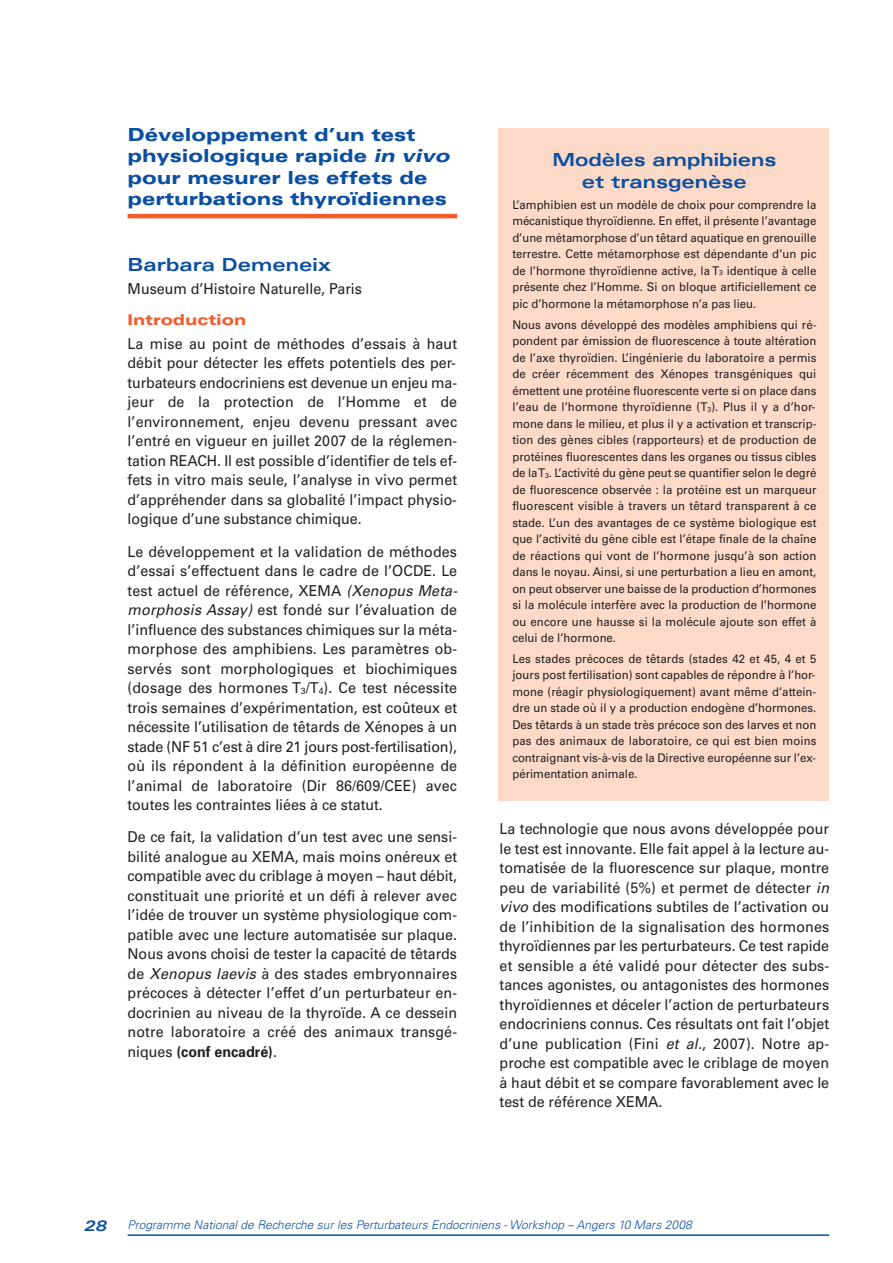
<style>
.page{position:relative;width:893px;height:1263px;background:#fff}
.page>*{position:absolute;margin:0;border:0;box-sizing:border-box;transform-origin:0 0}
.t1{font:900 expanded 18px/21.6px "Univers";color:#0a4fa2}
.t2{font:700 expanded 18px/21.6px "Univers";color:#0a4fa2;text-align:center}
.t3{font:15px/19.5px "Univers";color:#231f20;text-align:justify;scale:.95 1}
.t4{font:900 expanded 15px "Univers";color:#f15b2e}
.t5{font:12px/16.5px "Univers";color:#231f20;text-align:justify;scale:.95 1}
.t6{font:italic 300 12px "Univers";color:#0a4fa2}
.s1{font-style:italic}
.s2{font-size:9px}
.s3{font-weight:700}
.s4{font-size:7.2px}
.s5{font-weight:700;font-stretch:expanded;font-size:15px}
</style>
<div class="page">
<div style="left:498px;top:128px;width:331px;height:672px;background:#fddac8"></div>
<hr style="left:128px;top:214px;width:329px;height:4px;background:#f15b2e">
<hr style="left:128px;top:1234px;width:701px;height:2px;background:#0a4fa2">
<p class="t1" style="left:128px;top:125px;width:327px">Développement d’un test physiologique rapide <span class="s1">in vivo </span>pour mesurer les effets de perturbations thyroïdiennes</p>
<p class="t2" style="left:128px;top:255px;width:205px">Barbara Demeneix</p>
<p class="t3" style="left:128px;top:281px;width:248px">Museum d’Histoire Naturelle, Paris</p>
<p class="t4" style="left:128px;top:314px;width:120px">Introduction</p>
<p class="t3" style="left:128px;top:335px;width:348px">La mise au point de méthodes d’essais à haut débit pour détecter les effets potentiels des per&shy;turbateurs endocriniens est devenue un enjeu ma&shy;jeur de la protection de l’Homme et de l’environnement, enjeu devenu pressant avec l’entré en vigueur en juillet 2007 de la réglemen&shy;tation REACH. Il est possible d’identifier de tels ef&shy;fets in vitro mais seule, l’analyse in vivo permet d’appréhender dans sa globalité l’impact physio&shy;logique d’une substance chimique.</p>
<p class="t3" style="left:128px;top:543px;width:351px;text-align:left">Le développement et la validation de méthodes d’essai s’effectuent dans le cadre de l’OCDE. Le test actuel de référence, XEMA <span class="s1">(Xenopus Meta&shy;morphosis Assay)</span> est fondé sur l’évaluation de l’influence des substances chimiques sur la méta&shy;morphose des amphibiens. Les paramètres ob&shy;servés sont morphologiques et biochimiques (dosage des hormones T<span class="s2">3</span>/T<span class="s2">4</span>). Ce test nécessite trois semaines d’expérimentation, est coûteux et nécessite l’utilisation de têtards de Xénopes à un stade (NF 51 c’est à dire 21 jours post-fertilisation), où ils répondent à la définition européenne de l’animal de laboratoire (Dir 86/609/CEE) avec toutes les contraintes liées à ce statut.</p>
<p class="t3" style="left:128px;top:829px;width:348px">De ce fait, la validation d’un test avec une sensi&shy;bilité analogue au XEMA, mais moins onéreux et compatible avec du criblage à moyen – haut débit, constituait une priorité et un défi à relever avec l’idée de trouver un système physiologique com&shy;patible avec une lecture automatisée sur plaque.<br>Nous avons choisi de tester la capacité de têtards de <span class="s1">Xenopus laevis</span> à des stades embryonnaires précoces à détecter l’effet d’un perturbateur en&shy;docrinien au niveau de la thyroïde. A ce dessein notre laboratoire a créé des animaux transgé&shy;niques <span class="s3">(conf encadré)</span>.</p>
<p class="t2" style="left:552px;top:151px;width:225px">Modèles amphibiens et transgenèse</p>
<p class="t5" style="left:512px;top:197px;width:322px">L’amphibien est un modèle de choix pour comprendre la mécanistique thyroïdienne. En effet, il présente l’avantage d’une métamorphose d’un têtard aquatique en grenouille terrestre. Cette métamorphose est dépendante d’un pic de l’hormone thyroïdienne active, la T<span class="s4">3</span> identique à celle présente chez l’Homme. Si on bloque artificiellement ce pic d’hormone la métamorphose n’a pas lieu.</p>
<p class="t5" style="left:512px;top:317px;width:322px">Nous avons développé des modèles amphibiens qui ré&shy;pondent par émission de fluorescence à toute altération de l’axe thyroïdien. L’ingénierie du laboratoire a permis de créer récemment des Xénopes transgéniques qui émettent une protéine fluorescente verte si on place dans l’eau de l’hormone thyroïdienne (T<span class="s4">3</span>). Plus il y a d’hor&shy;mone dans le milieu, et plus il y a activation et transcrip&shy;tion des gènes cibles (rapporteurs) et de production de protéines fluorescentes dans les organes ou tissus cibles de la T<span class="s4">3</span>. L’activité du gène peut se quantifier selon le degré de fluorescence observée : la protéine est un marqueur fluorescent visible à travers un têtard transparent à ce stade. L’un des avantages de ce système biologique est que l’activité du gène cible est l’étape finale de la chaîne de réactions qui vont de l’hormone jusqu’à son action dans le noyau. Ainsi, si une perturbation a lieu en amont, on peut observer une baisse de la production d’hormones si la molécule interfère avec la production de l’hormone ou encore une hausse si la molécule ajoute son effet à celui de l’hormone.</p>
<p class="t5" style="left:512px;top:651px;width:322px">Les stades précoces de têtards (stades 42 et 45, 4 et 5 jours post fertilisation) sont capables de répondre à l’hor&shy;mone (réagir physiologiquement) avant même d’attein&shy;dre un stade où il y a production endogène d’hormones.<br>Des têtards à un stade très précoce son des larves et non pas des animaux de laboratoire, ce qui est bien moins contraignant vis-à-vis de la Directive européenne sur l’ex&shy;périmentation animale.</p>
<p class="t3" style="left:500px;top:821px;width:351px;text-align:left">La technologie que nous avons développée pour le test est innovante. Elle fait appel à la lecture au&shy;tomatisée de la fluorescence sur plaque, montre peu de variabilité (5%) et permet de détecter <span class="s1">in vivo</span>des modifications subtiles de l’activation ou de l’inhibition de la signalisation des hormones thyroïdiennes par les perturbateurs. Ce test rapide et sensible a été validé pour détecter des subs&shy;tances agonistes, ou antagonistes des hormones thyroïdiennes et déceler l’action de perturbateurs endocriniens connus. Ces résultats ont fait l’objet d’une publication (Fini <span class="s1">et al.</span>, 2007). Notre ap&shy;proche est compatible avec le criblage de moyen à haut débit et se compare favorablement avec le test de référence XEMA.</p>
<p class="t6" style="left:84px;top:1220px;width:612px"><span class="s5">28</span> Programme National de Recherche sur les Perturbateurs Endocriniens -Workshop – Angers 10 Mars 2008</p>
</div>
